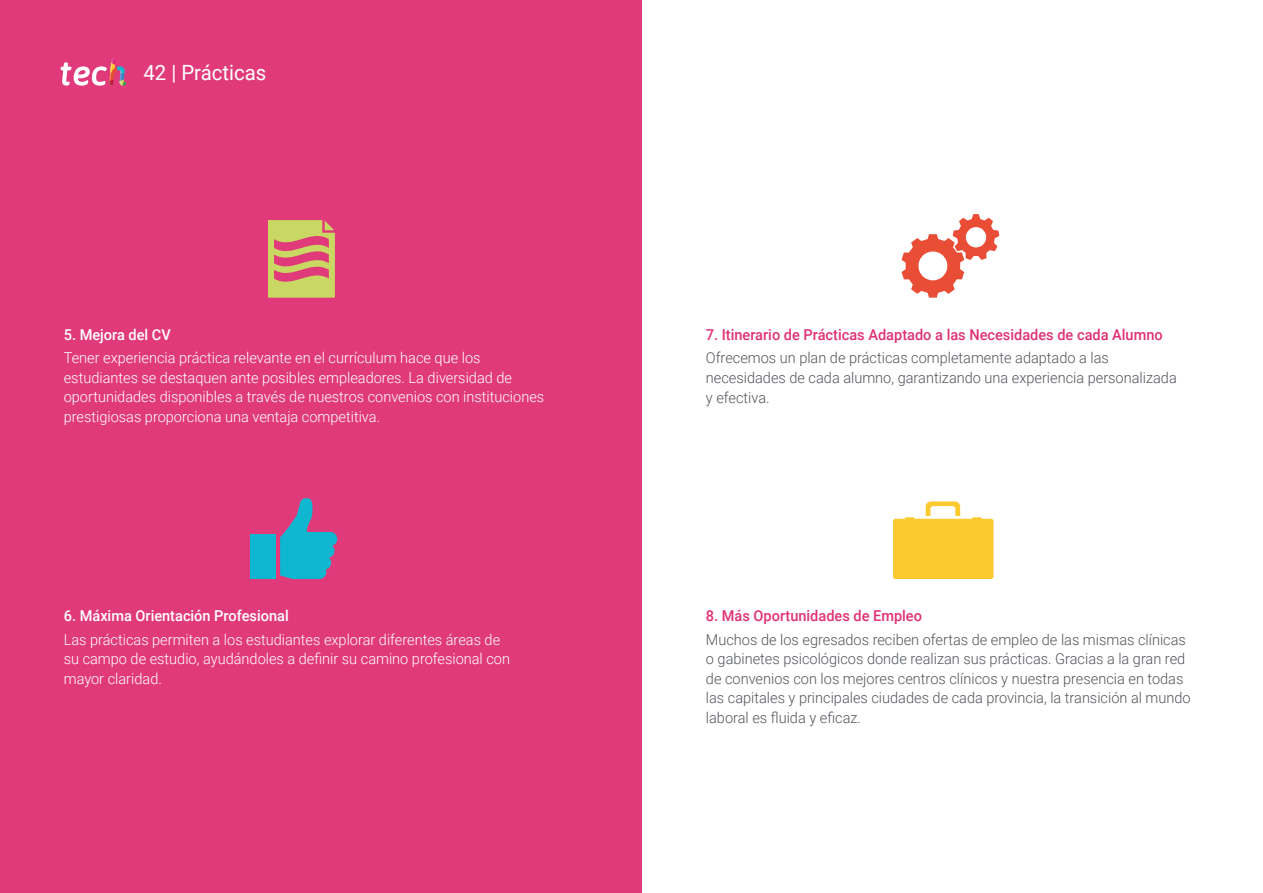
<style>
.page{position:relative;width:1263px;height:893px;background:#fff}
.page>*{position:absolute;margin:0;border:0;box-sizing:border-box;transform-origin:0 0}
.t1{font:21px "Roboto";color:#fff}
.t2{font:300 15px/19.5px "Roboto";color:#52555b}
.t3{font:300 15px/19.5px "Roboto";color:#fff}
.t4{font:500 15px "Roboto";color:#df3174}
.t5{font:500 15px "Roboto";color:#fff}
</style>
<div class="page">
<div style="left:0;top:0;width:642px;height:893px;background:#e13a7a"></div>
<svg style="left:61px;top:59px;width:65px;height:27px"></svg>
<svg style="left:893px;top:501px;width:100px;height:78px"></svg>
<svg style="left:280px;top:498px;width:57px;height:81px"></svg>
<div style="left:250px;top:534px;width:26px;height:45px;background:#0fb6cf"></div>
<svg style="left:268px;top:220px;width:67px;height:78px"></svg>
<svg style="left:901px;top:214px;width:98px;height:84px"></svg>
<h1 class="t1" style="left:144px;top:57px;width:124px">42 | Prácticas</h1>
<p class="t5" style="left:64px;top:324px;width:109px">5. Mejora del CV</p>
<p class="t3" style="left:64px;top:348px;width:482px">Tener experiencia práctica relevante en el currículum hace que los estudiantes se destaquen ante posibles empleadores. La diversidad de oportunidades disponibles a través de nuestros convenios con instituciones prestigiosas proporciona una ventaja competitiva.</p>
<p class="t5" style="left:64px;top:605px;width:226px">6. Máxima Orientación Profesional</p>
<p class="t3" style="left:64px;top:629px;width:448px">Las prácticas permiten a los estudiantes explorar diferentes áreas de su campo de estudio, ayudándoles a definir su camino profesional con mayor claridad.</p>
<p class="t4" style="left:706px;top:324px;width:458px">7. Itinerario de Prácticas Adaptado a las Necesidades de cada Alumno</p>
<p class="t2" style="left:706px;top:348px;width:472px">Ofrecemos un plan de prácticas completamente adaptado a las necesidades de cada alumno, garantizando una experiencia personalizada y efectiva.</p>
<p class="t4" style="left:706px;top:605px;width:218px">8. Más Oportunidades de Empleo</p>
<p class="t2" style="left:706px;top:629px;width:486px">Muchos de los egresados reciben ofertas de empleo de las mismas clínicas o gabinetes psicológicos donde realizan sus prácticas. Gracias a la gran red de convenios con los mejores centros clínicos y nuestra presencia en todas las capitales y principales ciudades de cada provincia, la transición al mundo laboral es fluida y eficaz.</p>
</div>
